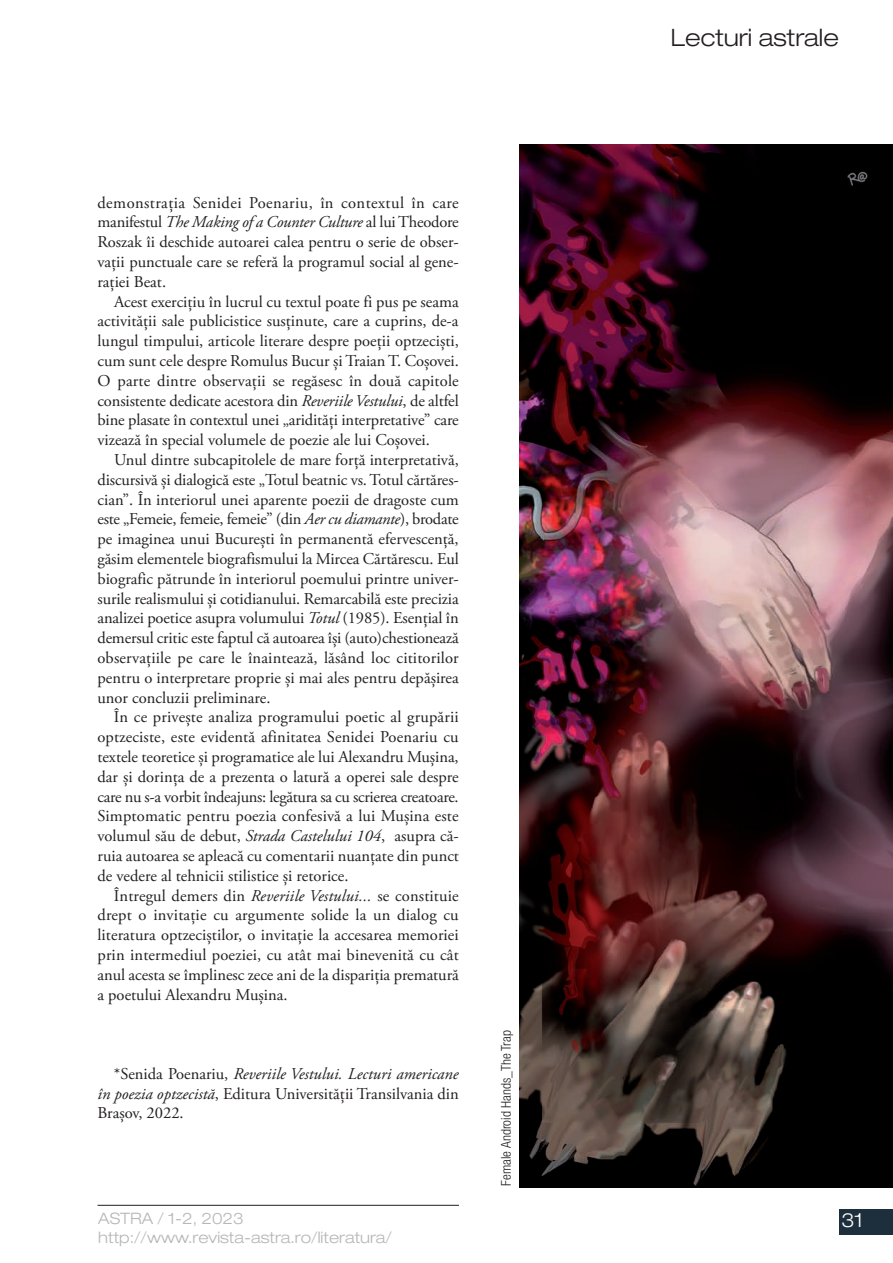
<style>
.page{position:relative;width:893px;height:1263px;background:#fff}
.page>*{position:absolute;margin:0;border:0;box-sizing:border-box;transform-origin:0 0}
.t1{font:300 expanded 24px "Helvetica Neue LT Pro";color:#231f20}
.t2{font:300 expanded 19.5px "Helvetica Neue LT Pro";color:#fff}
.t3{font:16.5px/19.8px "Adobe Garamond Pro";color:#231f20;text-align:justify}
.t4{font:300 expanded 15.75px/18.9px "Helvetica Neue LT Pro";color:#b7b7b6}
.t5{font:300 condensed 13.5px "Helvetica Neue LT Pro";color:#231f20}
.s1{font-style:italic}
</style>
<div class="page">
<div style="left:839px;top:1209px;width:54px;height:25px;background:#1d2f3c"></div>
<hr style="left:98px;top:1205px;width:361px;height:1px;background:#231f20">
<img style="left:520px;top:145px;width:373px;height:1042px">
<p class="t3" style="left:98px;top:194px;width:363px">demonstrația Senidei Poenariu, în contextul în care manifestul <span class="s1">The Making of a Counter Culture</span> al lui Theodore Roszak îi deschide autoarei calea pentru o serie de obser&shy;vații punctuale care se referă la programul social al gene&shy;rației Beat.</p>
<p class="t3" style="left:98px;top:293px;width:363px;text-indent:16px">Acest exercițiu în lucrul cu textul poate fi pus pe seama activității sale publicistice susținute, care a cuprins, de-a lungul timpului, articole literare despre poeții optzeciști, cum sunt cele despre Romulus Bucur și Traian T. Coșovei.<br>O parte dintre observații se regăsesc în două capitole consistente dedicate acestora din <span class="s1">Reveriile Vestului</span>, de altfel bine plasate în contextul unei „aridități interpretative” care vizează în special volumele de poezie ale lui Coșovei.</p>
<p class="t3" style="left:97px;top:451px;width:363px;text-indent:17px">Unul dintre subcapitolele de mare forță interpretativă, discursivă și dialogică este „Totul beatnic vs. Totul cărtăres&shy;cian”. În interiorul unei aparente poezii de dragoste cum este „Femeie, femeie, femeie” (din <span class="s1">Aer cu diamante</span>), brodate pe imaginea unui București în permanentă efervescență, găsim elementele biografismului la Mircea Cărtărescu. Eul biografic pătrunde în interiorul poemului printre univer&shy;surile realismului și cotidianului. Remarcabilă este precizia analizei poetice asupra volumului <span class="s1">Totul</span> (1985). Esențial în demersul critic este faptul că autoarea își (auto)chestionează observațiile pe care le înaintează, lăsând loc cititorilor pentru o interpretare proprie și mai ales pentru depășirea unor concluzii preliminare.</p>
<p class="t3" style="left:97px;top:709px;width:363px;text-indent:16px">În ce privește analiza programului poetic al grupării optzeciste, este evidentă afinitatea Senidei Poenariu cu textele teoretice și programatice ale lui Alexandru Mușina, dar și dorința de a prezenta o latură a operei sale despre care nu s-a vorbit îndeajuns: legătura sa cu scrierea creatoare.<br>Simptomatic pentru poezia confesivă a lui Mușina este volumul său de debut, <span class="s1">Strada Castelului 104</span>, asupra că&shy;ruia autoarea se apleacă cu comentarii nuanțate din punct de vedere al tehnicii stilistice și retorice.</p>
<p class="t3" style="left:97px;top:887px;width:363px;text-indent:16px">Întregul demers din <span class="s1">Reveriile Vestului...</span> se constituie drept o invitație cu argumente solide la un dialog cu literatura optzeciștilor, o invitație la accesarea memoriei prin intermediul poeziei, cu atât mai binevenită cu cât anul acesta se împlinesc zece ani de la dispariția prematură a poetului Alexandru Mușina.</p>
<p class="t3" style="left:97px;top:1065px;width:363px;text-indent:17px">*Senida Poenariu, <span class="s1">Reveriile Vestului. Lecturi americane în poezia optzecistă</span>, Editura Universității Transilvania din Brașov, 2022.</p>
<p class="t5" style="left:501px;top:1186px;width:157px;rotate:-90deg">Female Android Hands_The Trap</p>
<h1 class="t1" style="left:671px;top:28px;width:169px">Lecturi astrale</h1>
<p class="t4" style="left:98px;top:1210px;width:295px">ASTRA / 1-2, 2023 http://www.revista-astra.ro/literatura/</p>
<p class="t2" style="left:842px;top:1212px;width:23px">31</p>
</div>
